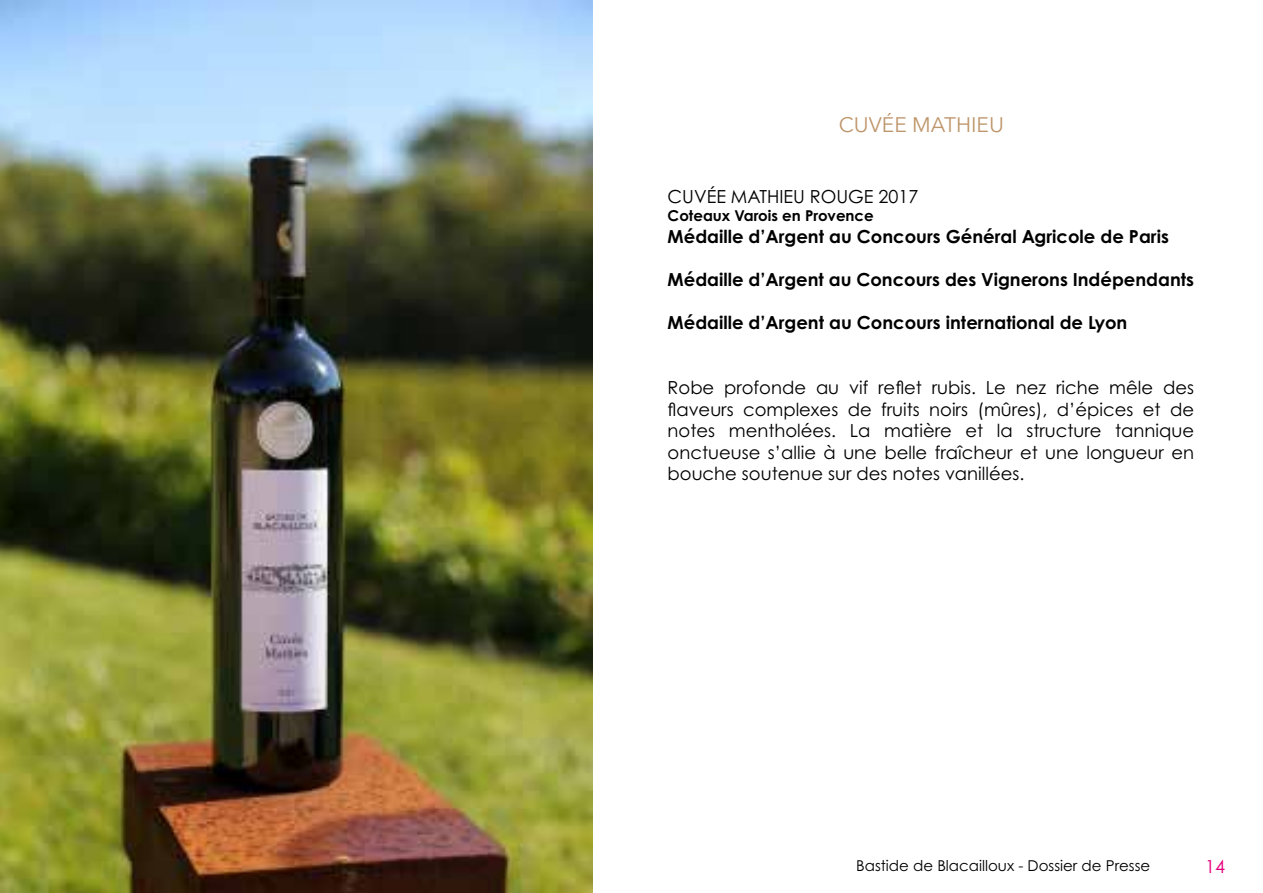
<style>
.page{position:relative;width:1263px;height:893px;background:#fff}
.page>*{position:absolute;margin:0;border:0;box-sizing:border-box;transform-origin:0 0}
.t1{font:21px "Avenir Next";color:#be956a}
.t2{font:18px/21.6px "Century Gothic Pro";color:#000;text-align:justify}
.t3{font:700 18px "Century Gothic Pro";color:#000}
.t4{font:18px "Century Gothic Pro";color:#e6007d}
.t5{font:15px "Century Gothic Pro";color:#000}
.t6{font:700 15px "Century Gothic Pro";color:#000}
</style>
<div class="page">
<img style="left:0;top:0;width:592px;height:893px">
<p class="t1" style="left:839px;top:107px;width:167px">CUVÉE MATHIEU</p>
<p class="t2" style="left:668px;top:186px;width:252px">CUVÉE MATHIEU ROUGE 2017</p>
<p class="t6" style="left:668px;top:206px;width:208px">Coteaux Varois en Provence</p>
<p class="t3" style="left:668px;top:225px;width:503px">Médaille d’Argent au Concours Général Agricole de Paris</p>
<p class="t3" style="left:668px;top:268px;width:528px">Médaille d’Argent au Concours des Vignerons Indépendants</p>
<p class="t3" style="left:668px;top:311px;width:461px">Médaille d’Argent au Concours international de Lyon</p>
<p class="t2" style="left:668px;top:376px;width:528px">Robe profonde au vif reflet rubis. Le nez riche mêle des flaveurs complexes de fruits noirs (mûres), d’épices et de notes mentholées. La matière et la structure tannique onctueuse s’allie à une belle fraîcheur et une longueur en bouche soutenue sur des notes vanillées.</p>
<p class="t5" style="left:856px;top:856px;width:296px">Bastide de Blacailloux - Dossier de Presse</p>
<p class="t4" style="left:1205px;top:855px;width:21px">14</p>
</div>
